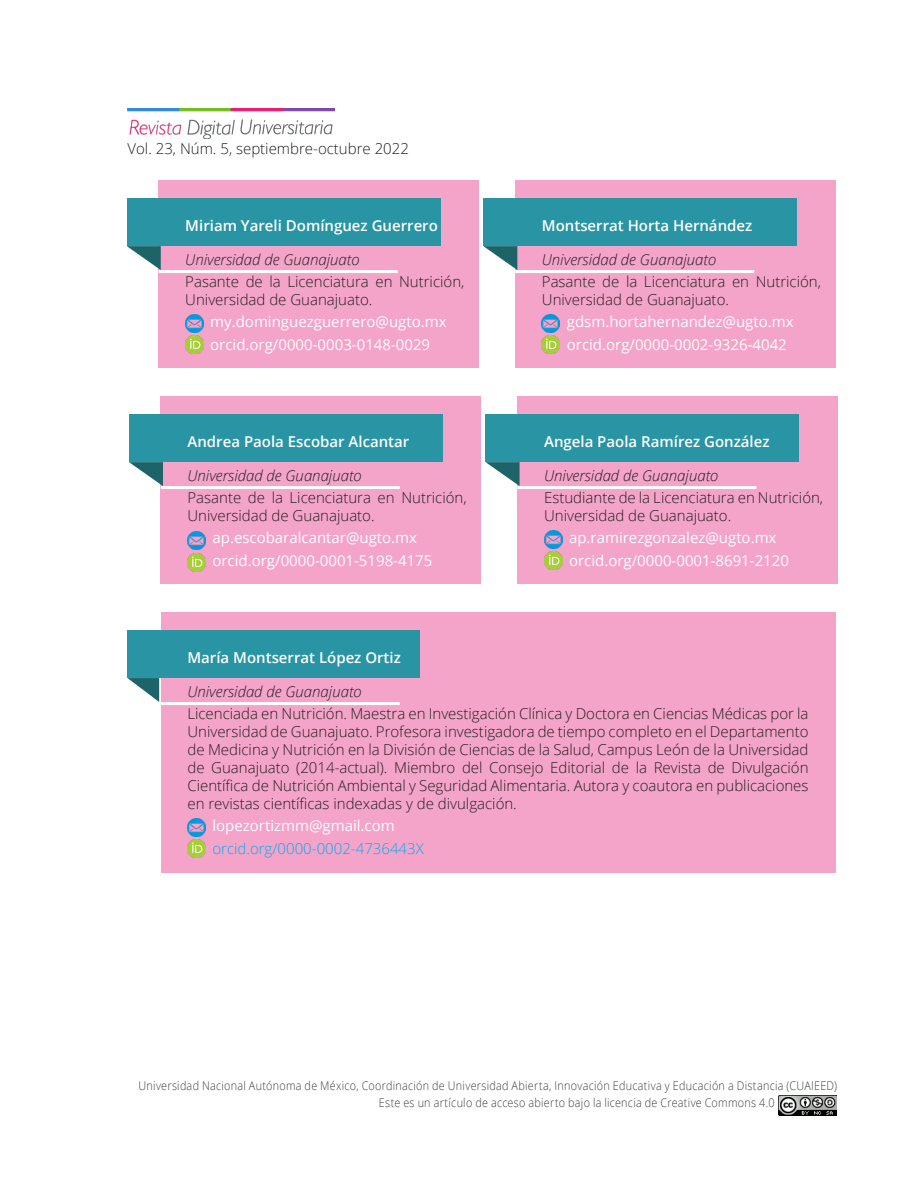
<style>
.page{position:relative;width:918px;height:1188px;background:#fff}
.page>*{position:absolute;margin:0;border:0;box-sizing:border-box;transform-origin:0 0}
.autor_Info2{font:300 15px/18px "Open Sans";color:#231f20}
.autor_Info2-2{font:15px "Open Sans";color:#fff}
.autor_info{font:600 15px "Open Sans";color:#fff}
.autor_Info2-3{font:italic 300 15px "Open Sans";color:#231f20}
.autor_Info2-4{font:300 15px "Open Sans";color:#00aeef}
.t1{font:300 12px/17px "Open Sans";letter-spacing:.025em;color:#3e3e3f;scale:.9 1}
</style>
<div class="page">
<img style="left:128px;top:108px;width:207px;height:30px">
<img style="left:778px;top:1096px;width:59px;height:20px">
<div style="left:159px;top:180px;width:320px;height:188px;background:#f4a4c9"></div>
<div style="left:127px;top:199px;width:313px;height:47px;background:#2994a4"></div>
<svg style="left:127px;top:246px;width:34px;height:24px"></svg>
<hr style="left:159px;top:270px;width:239px;height:3px;background:#fff">
<img style="left:185px;top:314px;width:18px;height:18px">
<img style="left:185px;top:336px;width:18px;height:18px">
<div style="left:161px;top:612px;width:675px;height:261px;background:#f4a4c9"></div>
<div style="left:128px;top:631px;width:292px;height:47px;background:#2994a4"></div>
<svg style="left:128px;top:678px;width:31px;height:24px"></svg>
<hr style="left:161px;top:702px;width:239px;height:3px;background:#fff">
<img style="left:187px;top:818px;width:18px;height:18px">
<img style="left:187px;top:840px;width:18px;height:18px">
<div style="left:515px;top:180px;width:321px;height:188px;background:#f4a4c9"></div>
<div style="left:483px;top:199px;width:314px;height:47px;background:#2994a4"></div>
<svg style="left:483px;top:246px;width:34px;height:24px"></svg>
<hr style="left:515px;top:270px;width:239px;height:3px;background:#fff">
<img style="left:542px;top:314px;width:18px;height:18px">
<img style="left:542px;top:336px;width:18px;height:18px">
<div style="left:161px;top:396px;width:320px;height:188px;background:#f4a4c9"></div>
<div style="left:129px;top:415px;width:314px;height:47px;background:#2994a4"></div>
<svg style="left:129px;top:462px;width:34px;height:24px"></svg>
<hr style="left:161px;top:486px;width:239px;height:3px;background:#fff">
<div style="left:517px;top:396px;width:321px;height:188px;background:#f4a4c9"></div>
<div style="left:486px;top:415px;width:313px;height:47px;background:#2994a4"></div>
<svg style="left:486px;top:462px;width:34px;height:24px"></svg>
<hr style="left:517px;top:486px;width:239px;height:3px;background:#fff">
<img style="left:544px;top:530px;width:18px;height:18px">
<img style="left:544px;top:552px;width:18px;height:18px">
<img style="left:188px;top:532px;width:18px;height:18px">
<img style="left:188px;top:554px;width:18px;height:18px">
<p class="autor_Info2" style="left:128px;top:139px;width:283px">Vol. 23, Núm. 5, septiembre-octubre 2022</p>
<p class="autor_info" style="left:185px;top:215px;width:254px">Miriam Yareli Domínguez Guerrero</p>
<p class="autor_Info2-3" style="left:185px;top:249px;width:176px">Universidad de Guanajuato</p>
<p class="autor_Info2" style="left:185px;top:272px;width:281px">Pasante de la Licenciatura en Nutrición,<br>Universidad de Guanajuato.</p>
<p class="autor_Info2-2" style="left:210px;top:312px;width:238px">my.dominguezguerrero@ugto.mx</p>
<p class="autor_Info2-2" style="left:210px;top:334px;width:221px">orcid.org/0000-0003-0148-0029</p>
<p class="autor_info" style="left:188px;top:431px;width:223px">Andrea Paola Escobar Alcantar</p>
<p class="autor_Info2-3" style="left:188px;top:465px;width:176px">Universidad de Guanajuato</p>
<p class="autor_Info2" style="left:188px;top:488px;width:281px">Pasante de la Licenciatura en Nutrición,<br>Universidad de Guanajuato.</p>
<p class="autor_Info2-2" style="left:212px;top:528px;width:206px">ap.escobaralcantar@ugto.mx</p>
<p class="autor_Info2-2" style="left:212px;top:550px;width:221px">orcid.org/0000-0001-5198-4175</p>
<p class="autor_info" style="left:542px;top:215px;width:212px">Montserrat Horta Hernández</p>
<p class="autor_Info2-3" style="left:542px;top:249px;width:176px">Universidad de Guanajuato</p>
<p class="autor_Info2" style="left:542px;top:272px;width:281px">Pasante de la Licenciatura en Nutrición,<br>Universidad de Guanajuato.</p>
<p class="autor_Info2-2" style="left:567px;top:312px;width:228px">gdsm.hortahernandez@ugto.mx</p>
<p class="autor_Info2-2" style="left:567px;top:334px;width:221px">orcid.org/0000-0002-9326-4042</p>
<p class="autor_info" style="left:544px;top:431px;width:227px">Angela Paola Ramírez González</p>
<p class="autor_Info2-3" style="left:544px;top:465px;width:176px">Universidad de Guanajuato</p>
<p class="autor_Info2" style="left:544px;top:488px;width:281px">Estudiante de la Licenciatura en Nutrición,<br>Universidad de Guanajuato.</p>
<p class="autor_Info2-2" style="left:569px;top:528px;width:209px">ap.ramirezgonzalez@ugto.mx</p>
<p class="autor_Info2-2" style="left:569px;top:550px;width:221px">orcid.org/0000-0001-8691-2120</p>
<p class="autor_info" style="left:187px;top:647px;width:215px">María Montserrat López Ortiz</p>
<p class="autor_Info2-3" style="left:187px;top:681px;width:176px">Universidad de Guanajuato</p>
<p class="autor_Info2" style="left:187px;top:704px;width:623px;text-align:justify">Licenciada en Nutrición. Maestra en Investigación Clínica y Doctora en Ciencias Médicas por la Universidad de Guanajuato. Profesora investigadora de tiempo completo en el Departamento de Medicina y Nutrición en la División de Ciencias de la Salud, Campus León de la Universidad de Guanajuato (2014-actual). Miembro del Consejo Editorial de la Revista de Divulgación Científica de Nutrición Ambiental y Seguridad Alimentaria. Autora y coautora en publicaciones en revistas científicas indexadas y de divulgación.</p>
<p class="autor_Info2-2" style="left:212px;top:816px;width:184px">lopezortizmm@gmail.com</p>
<p class="autor_Info2-4" style="left:212px;top:838px;width:213px">orcid.org/0000-0002-4736443X</p>
<p class="t1" style="left:379px;top:1077px;width:511px;text-indent:-240px">Universidad Nacional Autónoma de México, Coordinación de Universidad Abierta, Innovación Educativa y Educación a Distancia (CUAIEED)<br>Este es un artículo de acceso abierto bajo la licencia de Creative Commons 4.0</p>
</div>
